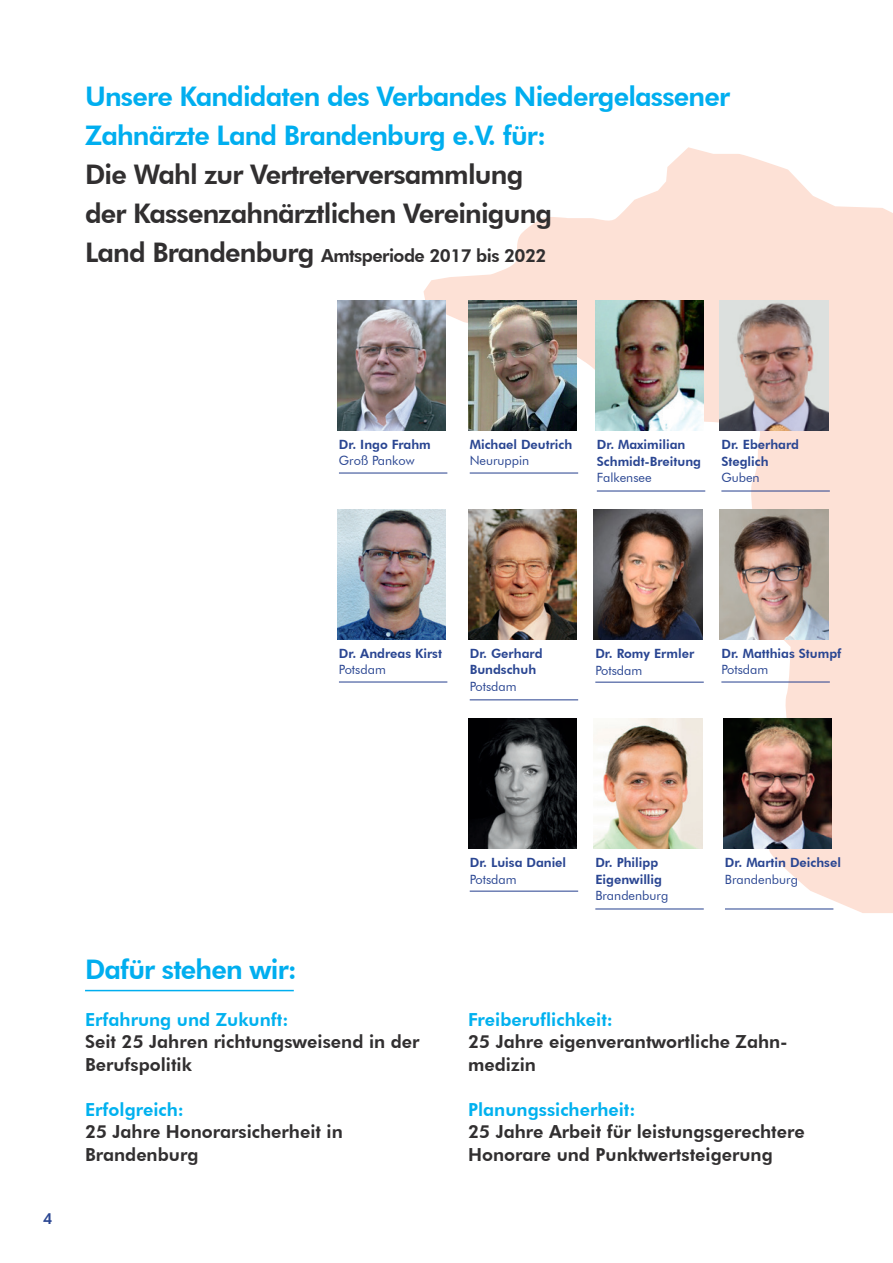
<style>
.page{position:relative;width:893px;height:1263px;background:#fff}
.page>*{position:absolute;margin:0;border:0;box-sizing:border-box;transform-origin:0 0}
.t1{font:800 27px/39px "Futura BT";letter-spacing:-.03em;color:#00aeef}
.t2{font:800 27px/39px "Futura BT";letter-spacing:-.03em;color:#312f30}
.t3{font:800 18px/22.5px "Futura BT";color:#312f30}
.t4{font:800 18px "Futura BT";color:#00b1ef}
.t5{font:800 18px "Futura BT";letter-spacing:-.03em;color:#312f30}
.t6{font:800 15px "Futura BT";color:#2a4692}
.t7{font:800 12.75px/16.5px "Futura BT";color:#2a4692}
.t8{font:12.75px "Futura BT";color:#2a4692}
.s1{font-size:27px}
</style>
<div class="page">
<svg style="left:423px;top:147px;width:470px;height:766px"></svg>
<img style="left:720px;top:301px;width:108px;height:130px">
<hr style="left:721px;top:491px;width:109px;height:1px;background:#253f8e">
<img style="left:720px;top:510px;width:108px;height:130px">
<hr style="left:721px;top:682px;width:109px;height:1px;background:#253f8e">
<img style="left:594px;top:510px;width:108px;height:130px">
<hr style="left:595px;top:682px;width:109px;height:1px;background:#253f8e">
<img style="left:337px;top:301px;width:109px;height:130px">
<hr style="left:339px;top:473px;width:108px;height:1px;background:#253f8e">
<img style="left:468px;top:301px;width:109px;height:130px">
<hr style="left:470px;top:473px;width:108px;height:1px;background:#253f8e">
<img style="left:595px;top:301px;width:109px;height:130px">
<hr style="left:597px;top:491px;width:108px;height:1px;background:#253f8e">
<img style="left:468px;top:510px;width:109px;height:130px">
<hr style="left:470px;top:700px;width:108px;height:1px;background:#253f8e">
<img style="left:594px;top:719px;width:108px;height:130px">
<hr style="left:595px;top:909px;width:109px;height:1px;background:#253f8e">
<img style="left:723px;top:719px;width:109px;height:130px">
<hr style="left:725px;top:909px;width:108px;height:1px;background:#253f8e">
<img style="left:337px;top:510px;width:109px;height:130px">
<hr style="left:339px;top:682px;width:108px;height:1px;background:#253f8e">
<img style="left:468px;top:719px;width:109px;height:130px">
<hr style="left:470px;top:891px;width:108px;height:1px;background:#253f8e">
<hr style="left:85px;top:990px;width:209px;height:1px;background:#00aeef">
<h1 class="t1" style="left:85px;top:76px;width:647px">Unsere Kandidaten des Verbandes Niedergelassener<br>Zahnärzte Land Brandenburg e.V. für:</h1>
<h1 class="t2" style="left:85px;top:154px;width:469px">Die Wahl zur Vertreterversammlung der Kassenzahnärztlichen Vereinigung</h1>
<h2 class="t5" style="left:85px;top:244px;width:463px"><span class="s1">Land Brandenburg</span> Amtsperiode 2017 bis 2022</h2>
<p class="t7" style="left:339px;top:436px;width:93px">Dr. Ingo Frahm</p>
<p class="t8" style="left:339px;top:453px;width:77px">Groß Pankow</p>
<p class="t7" style="left:470px;top:436px;width:104px">Michael Deutrich</p>
<p class="t8" style="left:470px;top:453px;width:61px">Neuruppin</p>
<p class="t7" style="left:597px;top:436px;width:106px">Dr. Maximilian<br>Schmidt-Breitung</p>
<p class="t8" style="left:597px;top:470px;width:56px">Falkensee</p>
<p class="t7" style="left:721px;top:436px;width:79px">Dr. Eberhard<br>Steglich</p>
<p class="t8" style="left:721px;top:470px;width:40px">Guben</p>
<p class="t7" style="left:339px;top:645px;width:105px">Dr. Andreas Kirst</p>
<p class="t8" style="left:339px;top:662px;width:48px">Potsdam</p>
<p class="t7" style="left:470px;top:645px;width:74px">Dr. Gerhard<br>Bundschuh</p>
<p class="t8" style="left:470px;top:679px;width:48px">Potsdam</p>
<p class="t7" style="left:595px;top:645px;width:100px">Dr. Romy Ermler</p>
<p class="t8" style="left:595px;top:662px;width:48px">Potsdam</p>
<p class="t7" style="left:721px;top:645px;width:121px">Dr. Matthias Stumpf</p>
<p class="t8" style="left:721px;top:662px;width:48px">Potsdam</p>
<p class="t6" style="left:43px;top:1209px;width:11px">4</p>
<h1 class="t1" style="left:85px;top:950px;width:213px">Dafür stehen wir:</h1>
<h2 class="t4" style="left:85px;top:1008px;width:205px">Erfahrung und Zukunft:</h2>
<h2 class="t3" style="left:85px;top:1030px;width:336px">Seit 25 Jahren richtungsweisend in der<br>Berufspolitik</h2>
<h2 class="t4" style="left:85px;top:1098px;width:100px">Erfolgreich:</h2>
<h2 class="t3" style="left:85px;top:1120px;width:259px">25 Jahre Honorarsicherheit in<br>Brandenburg</h2>
<p class="t7" style="left:470px;top:854px;width:98px">Dr. Luisa Daniel</p>
<p class="t8" style="left:470px;top:871px;width:48px">Potsdam</p>
<p class="t7" style="left:595px;top:854px;width:68px">Dr. Philipp<br>Eigenwillig</p>
<p class="t8" style="left:595px;top:888px;width:74px">Brandenburg</p>
<p class="t7" style="left:725px;top:854px;width:118px">Dr. Martin Deichsel</p>
<p class="t8" style="left:725px;top:871px;width:74px">Brandenburg</p>
<h2 class="t4" style="left:468px;top:1008px;width:146px">Freiberuflichkeit:</h2>
<h2 class="t3" style="left:468px;top:1030px;width:321px">25 Jahre eigenverantwortliche Zahn&shy;medizin</h2>
<h2 class="t4" style="left:468px;top:1098px;width:169px">Planungssicherheit:</h2>
<h2 class="t3" style="left:468px;top:1120px;width:338px">25 Jahre Arbeit für leistungsgerechtere<br>Honorare und Punktwertsteigerung</h2>
</div>
